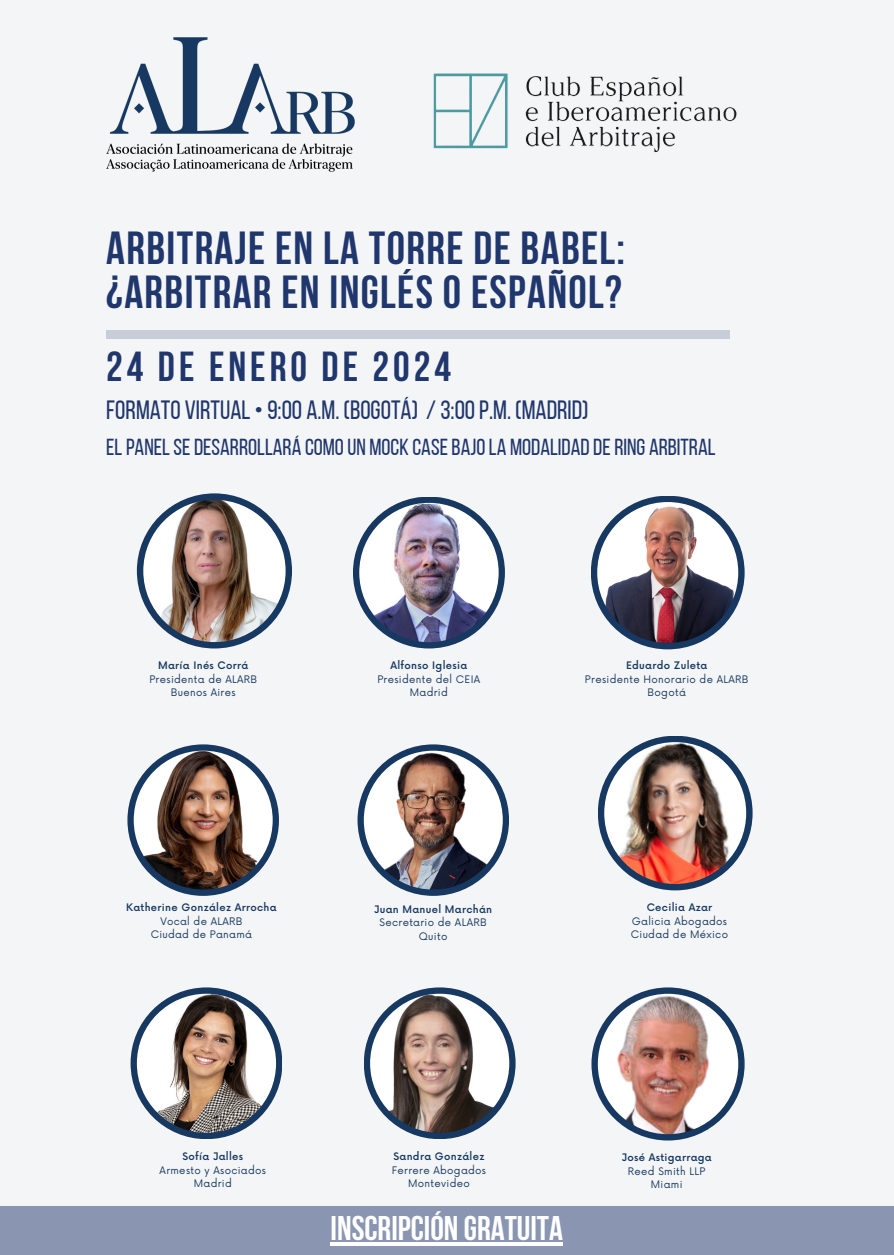
<style>
.page{position:relative;width:894px;height:1255px;background:#fff}
.page>*{position:absolute;margin:0;border:0;box-sizing:border-box;transform-origin:0 0}
.t1{font:700 46.2px "Bebas Neue";letter-spacing:.03em;color:#20376d}
.t2{font:700 41.85px "Bebas Neue";letter-spacing:.095em;color:#20376d}
.t3{font:700 34.2px "Bebas Neue";color:#fff}
.t4{font:26.4px "Bebas Neue";color:#20376d}
.t5{font:23.1px "Bebas Neue";color:#20376d}
.t6{font:10.2px "Now";letter-spacing:.03em;color:#163861}
.t7{font:500 10.2px "Now";letter-spacing:.03em;color:#163861}
</style>
<div class="page">
<div style="left:0;top:0;width:893px;height:1254px;background:#f4f5f6"></div>
<div style="left:0;top:1206px;width:893px;height:48px;background:#8a96b1"></div>
<img style="left:106px;top:38px;width:248px;height:134px">
<img style="left:433px;top:73px;width:304px;height:80px">
<svg style="left:330px;top:1242px;width:233px;height:3px"></svg>
<svg style="left:130px;top:987px;width:152px;height:152px;background:#26456a"></svg>
<img style="left:137px;top:993px;width:139px;height:139px;border-radius:50%">
<div style="left:353px;top:496px;width:152px;height:152px;background:#163861;border-radius:50%"></div>
<img style="left:359px;top:503px;width:139px;height:139px;border-radius:50%">
<div style="left:590px;top:495px;width:154px;height:154px;background:#163861;border-radius:50%"></div>
<img style="left:597px;top:502px;width:141px;height:141px;border-radius:50%">
<div style="left:137px;top:493px;width:155px;height:155px;background:#163861;border-radius:50%"></div>
<img style="left:143px;top:500px;width:142px;height:142px;border-radius:50%">
<svg style="left:127px;top:744px;width:152px;height:151px;background:#254469"></svg>
<img style="left:134px;top:750px;width:138px;height:139px;border-radius:50%">
<svg style="left:357px;top:744px;width:152px;height:151px;background:#26456b"></svg>
<img style="left:364px;top:750px;width:138px;height:139px;border-radius:50%">
<svg style="left:597px;top:735px;width:155px;height:155px;background:#27466c"></svg>
<img style="left:604px;top:742px;width:142px;height:142px;border-radius:50%">
<div style="left:364px;top:987px;width:151px;height:152px;background:#163861;border-radius:50%"></div>
<img style="left:370px;top:993px;width:139px;height:139px;border-radius:50%">
<div style="left:591px;top:987px;width:153px;height:153px;background:#163861;border-radius:50%"></div>
<img style="left:597px;top:993px;width:141px;height:141px;border-radius:50%">
<div style="left:106px;top:331px;width:623px;height:8px;background:#c7cdd9"></div>
<p class="t1" style="left:106px;top:229px;width:520px">ARBITRAJE EN LA TORRE DE BABEL:</p>
<p class="t1" style="left:106px;top:273px;width:517px">¿ARBITRAR EN INGLÉS O ESPAÑOL?</p>
<p class="t2" style="left:106px;top:349px;width:346px">24 DE ENERO DE 2024</p>
<p class="t4" style="left:106px;top:399px;width:483px">FORMATO VIRTUAL•9:00 A.M. (BOGOTÁ) / 3:00 P.M. (MADRID)</p>
<p class="t5" style="left:106px;top:437px;width:610px">ELPANELSEDESARROLLARÁ COMO UN MOCK CASE BAJO LA MODALIDADDE RING ARBITRAL</p>
<p class="t7" style="left:158px;top:660px;width:92px">María Inés Corrá</p>
<p class="t6" style="left:149px;top:673px;width:109px">Presidenta de ALARB</p>
<p class="t6" style="left:171px;top:686px;width:66px">Buenos Aires</p>
<p class="t7" style="left:126px;top:901px;width:152px">Katherine González Arrocha</p>
<p class="t6" style="left:160px;top:915px;width:84px">Vocal de ALARB</p>
<p class="t6" style="left:151px;top:928px;width:103px">Ciudad de Panamá</p>
<p class="t7" style="left:390px;top:660px;width:78px">Alfonso Iglesia</p>
<p class="t6" style="left:377px;top:673px;width:104px">Presidente del CEIA</p>
<p class="t6" style="left:410px;top:686px;width:39px">Madrid</p>
<p class="t7" style="left:374px;top:903px;width:119px">Juan Manuel Marchán</p>
<p class="t6" style="left:379px;top:917px;width:108px">Secretario de ALARB</p>
<p class="t6" style="left:419px;top:930px;width:30px">Quito</p>
<p class="t7" style="left:625px;top:660px;width:83px">Eduardo Zuleta</p>
<p class="t6" style="left:584px;top:673px;width:165px">Presidente Honorario de ALARB</p>
<p class="t6" style="left:647px;top:686px;width:40px">Bogotá</p>
<p class="t7" style="left:646px;top:901px;width:67px">Cecilia Azar</p>
<p class="t6" style="left:631px;top:915px;width:97px">Galicia Abogados</p>
<p class="t6" style="left:630px;top:928px;width:99px">Ciudad de México</p>
<p class="t7" style="left:182px;top:1150px;width:62px">Sofía Jalles</p>
<p class="t6" style="left:159px;top:1164px;width:108px">Armesto y Asociados</p>
<p class="t6" style="left:194px;top:1177px;width:39px">Madrid</p>
<p class="t7" style="left:393px;top:1150px;width:92px">Sandra González</p>
<p class="t6" style="left:392px;top:1164px;width:96px">Ferrere Abogados</p>
<p class="t6" style="left:408px;top:1177px;width:63px">Montevideo</p>
<p class="t3" style="left:330px;top:1213px;width:234px">INSCRIPCIÓN GRATUITA</p>
<p class="t7" style="left:621px;top:1151px;width:91px">José Astigarraga</p>
<p class="t6" style="left:627px;top:1165px;width:79px">Reed Smith LLP</p>
<p class="t6" style="left:650px;top:1178px;width:33px">Miami</p>
</div>
